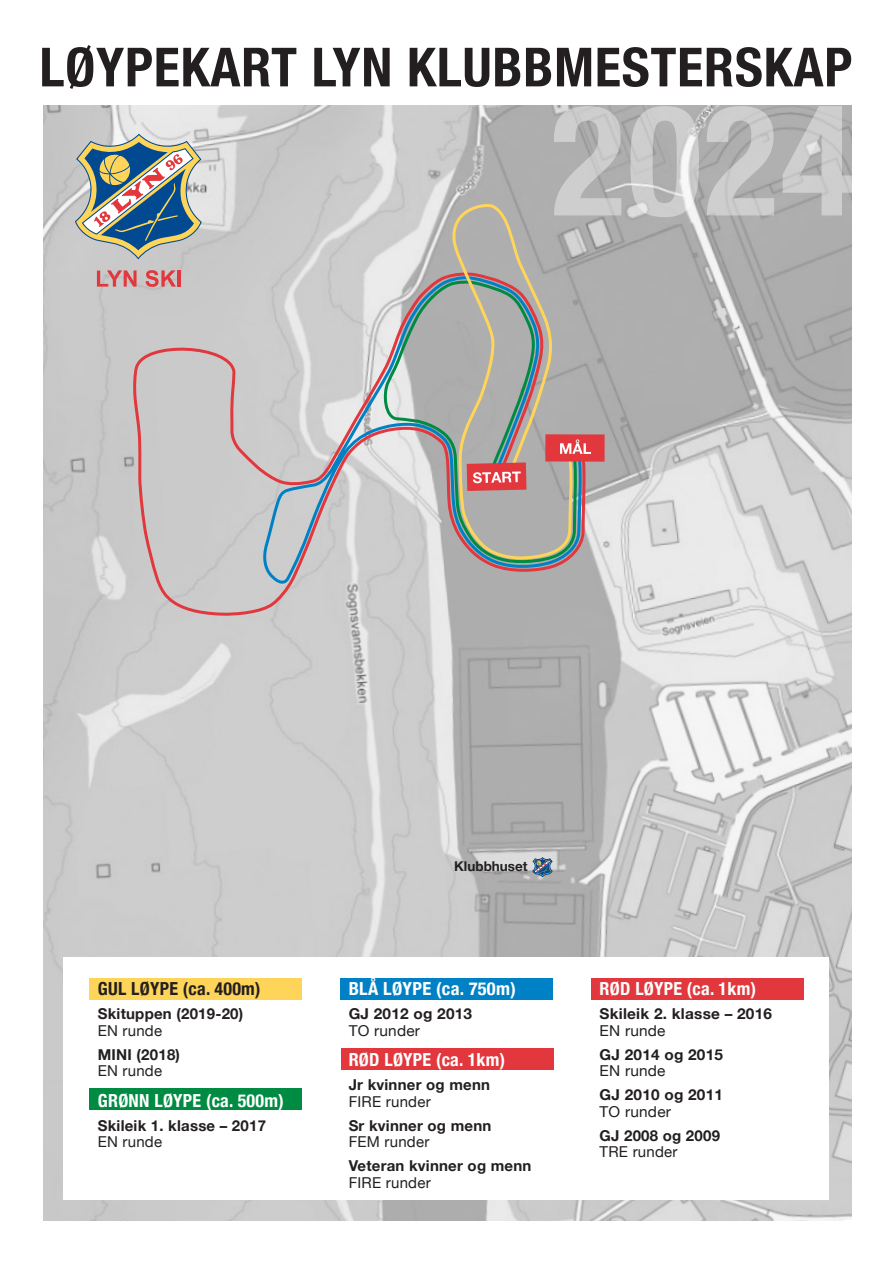
<style>
.page{position:relative;width:893px;height:1263px;background:#fff}
.page>*{position:absolute;margin:0;border:0;box-sizing:border-box;transform-origin:0 0}
.t1{font:700 condensed 54px "Helvetica Neue";letter-spacing:.015em;color:#231f20}
.t2{font:700 condensed 18px "Helvetica Neue";letter-spacing:.015em;color:#fff}
.t3{font:700 condensed 18px "Helvetica Neue";letter-spacing:.015em;color:#231f20}
.t4{font:700 15px "Helvetica Neue";letter-spacing:.015em;color:#231f20}
.t5{font:15px "Helvetica Neue";letter-spacing:.015em;color:#231f20}
.t6{font:700 13.5px "Helvetica Neue";color:#231f20}
</style>
<div class="page">
<img style="left:43px;top:106px;width:808px;height:1114px">
<svg style="left:131px;top:270px;width:455px;height:348px;background:#c9c3c3"></svg>
<svg style="left:259px;top:274px;width:323px;height:313px;background:#c8c7c9"></svg>
<svg style="left:379px;top:279px;width:198px;height:288px;background:#babebe"></svg>
<div style="left:64px;top:957px;width:765px;height:242px;background:#fff"></div>
<div style="left:340px;top:978px;width:213px;height:21px;background:#0080c5"></div>
<div style="left:591px;top:978px;width:213px;height:21px;background:#e1373d"></div>
<div style="left:89px;top:1089px;width:213px;height:21px;background:#008b43"></div>
<svg style="left:74px;top:133px;width:128px;height:127px;background:#98a09d"></svg>
<svg style="left:97px;top:270px;width:40px;height:17px"></svg>
<svg style="left:145px;top:270px;width:31px;height:17px"></svg>
<hr style="left:178px;top:270px;width:3px;height:17px;background:#e1373d">
<svg style="left:450px;top:106px;width:171px;height:454px;background:#b1a7a5"></svg>
<svg style="left:630px;top:106px;width:69px;height:111px;background:#c6c6c6"></svg>
<svg style="left:707px;top:106px;width:67px;height:109px;background:#bebebe"></svg>
<svg style="left:783px;top:106px;width:69px;height:109px;background:#bdbdbd"></svg>
<svg style="left:533px;top:857px;width:19px;height:20px"></svg>
<div style="left:89px;top:978px;width:213px;height:21px;background:#fed559"></div>
<div style="left:341px;top:1048px;width:212px;height:22px;background:#e1373d"></div>
<h1 class="t1" style="left:39px;top:22px;width:814px">LØYPEKART LYN KLUBBMESTERSKAP</h1>
<p class="t3" style="left:98px;top:974px;width:164px">GUL LØYPE (ca. 400m)</p>
<p class="t4" style="left:98px;top:1002px;width:147px">Skituppen (2019-20)</p>
<p class="t5" style="left:98px;top:1019px;width:66px">EN runde</p>
<p class="t4" style="left:98px;top:1042px;width:84px">MINI (2018)</p>
<p class="t5" style="left:98px;top:1060px;width:66px">EN runde</p>
<p class="t2" style="left:98px;top:1085px;width:187px">GRØNN LØYPE (ca. 500m)</p>
<p class="t4" style="left:98px;top:1113px;width:170px">Skileik 1. klasse – 2017</p>
<p class="t5" style="left:98px;top:1131px;width:66px">EN runde</p>
<p class="t6" style="left:454px;top:856px;width:75px">Klubbhuset</p>
<p class="t2" style="left:349px;top:974px;width:169px">BLÅ LØYPE (ca. 750m)</p>
<p class="t4" style="left:349px;top:1002px;width:125px">GJ 2012 og 2013</p>
<p class="t5" style="left:349px;top:1019px;width:73px">TO runder</p>
<p class="t2" style="left:349px;top:1045px;width:158px">RØD LØYPE (ca. 1km)</p>
<p class="t4" style="left:349px;top:1073px;width:143px">Jr kvinner og menn</p>
<p class="t5" style="left:349px;top:1090px;width:83px">FIRE runder</p>
<p class="t4" style="left:349px;top:1113px;width:144px">Sr kvinner og menn</p>
<p class="t5" style="left:349px;top:1131px;width:82px">FEM runder</p>
<p class="t4" style="left:349px;top:1154px;width:184px">Veteran kvinner og menn</p>
<p class="t5" style="left:349px;top:1171px;width:83px">FIRE runder</p>
<p class="t2" style="left:600px;top:974px;width:158px">RØD LØYPE (ca. 1km)</p>
<p class="t4" style="left:600px;top:1002px;width:174px">Skileik 2. klasse – 2016</p>
<p class="t5" style="left:600px;top:1019px;width:67px">EN runde</p>
<p class="t4" style="left:600px;top:1042px;width:125px">GJ 2014 og 2015</p>
<p class="t5" style="left:600px;top:1060px;width:67px">EN runde</p>
<p class="t4" style="left:600px;top:1083px;width:125px">GJ 2010 og 2011</p>
<p class="t5" style="left:600px;top:1100px;width:73px">TO runder</p>
<p class="t4" style="left:600px;top:1123px;width:122px">GJ 2008 og 2009</p>
<p class="t5" style="left:600px;top:1141px;width:79px">TRE runder</p>
</div>
